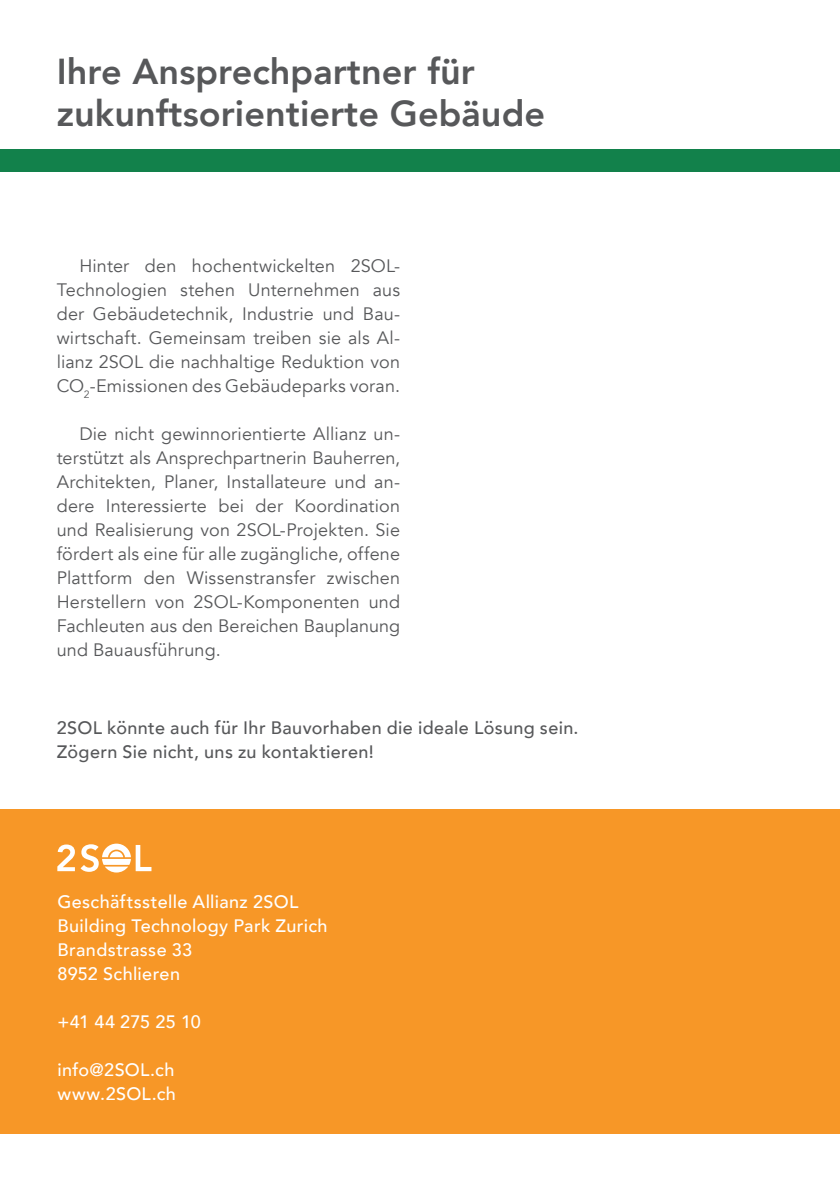
<style>
.page{position:relative;width:840px;height:1191px;background:#fff}
.page>*{position:absolute;margin:0;border:0;box-sizing:border-box;transform-origin:0 0}
.t1{font:800 36px/42px "Avenir LT Com";color:#57585a}
.t2{font:18px/24px "Avenir LT Com";letter-spacing:.005em;color:#57585a;text-align:justify}
.t3{font:500 18px/24px "Avenir LT Com";letter-spacing:.02em;color:#fff}
.t4{font:500 18px/24px "Avenir LT Com";letter-spacing:.02em;color:#57585a}
.t5{font:500 18px "Avenir LT Com";color:#fff}
</style>
<div class="page">
<div style="left:0;top:809px;width:839px;height:325px;background:#f79727"></div>
<svg style="left:57px;top:843px;width:94px;height:29px"></svg>
<div style="left:0;top:149px;width:839px;height:22px;background:#12814b"></div>
<h1 class="t1" style="left:57px;top:51px;width:489px">Ihre Ansprechpartner für zukunftsorientierte Gebäude</h1>
<p class="t2" style="left:57px;top:254px;width:344px;text-indent:23px">Hinter den hochentwickelten 2SOL-Technologien stehen Unternehmen aus der Gebäudetechnik, Industrie und Bau&shy;wirtschaft. Gemeinsam treiben sie als Al&shy;lianz 2SOL die nachhaltige Reduktion von CO<sub>2</sub>-Emissionen des Gebäudeparks voran.</p>
<p class="t2" style="left:57px;top:422px;width:345px;text-indent:23px">Die nicht gewinnorientierte Allianz un&shy;terstützt als Ansprechpartnerin Bauherren, Architekten, Planer, Installateure und an&shy;dere Interessierte bei der Koordination und Realisierung von 2SOL-Projekten. Sie fördert als eine für alle zugängliche, offene Plattform den Wissenstransfer zwischen Herstellern von 2SOL-Komponenten und Fachleuten aus den Bereichen Bauplanung und Bauausführung.</p>
<p class="t4" style="left:57px;top:716px;width:523px">2SOL könnte auch für Ihr Bauvorhaben die ideale Lösung sein.<br>Zögern Sie nicht, uns zu kontaktieren!</p>
<p class="t3" style="left:57px;top:890px;width:271px">Geschäftsstelle Allianz 2SOL<br>Building Technology Park Zurich<br>Brandstrasse 33<br>8952 Schlieren</p>
<p class="t5" style="left:57px;top:1011px;width:145px">+41 44 275 25 10</p>
<p class="t3" style="left:57px;top:1058px;width:120px">info@2SOL.ch www.2SOL.ch</p>
</div>
